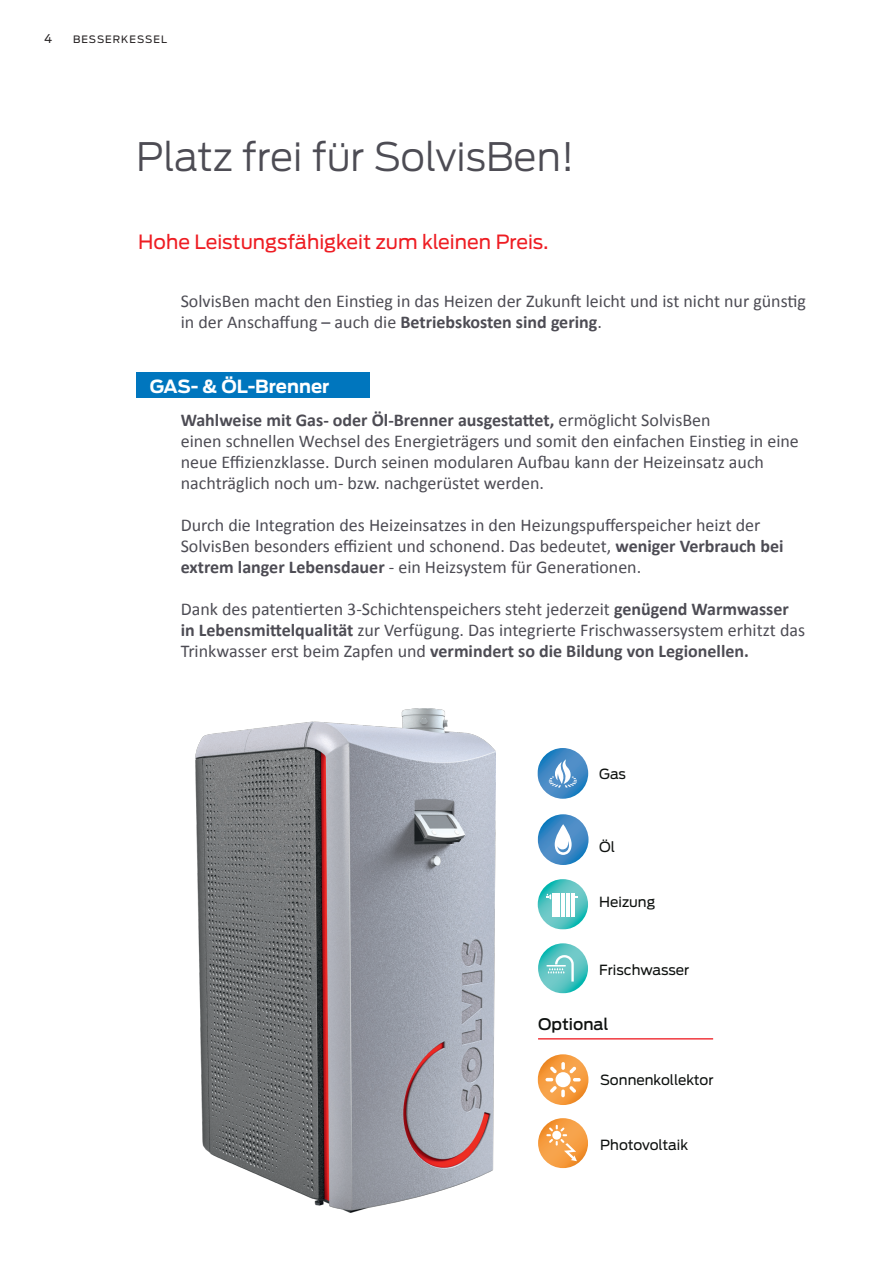
<style>
.page{position:relative;width:893px;height:1263px;background:#fff}
.page>*{position:absolute;margin:0;border:0;box-sizing:border-box;transform-origin:0 0}
.t1{font:300 39px "Antenna";color:#4d4c54}
.t2{font:19.5px "Antenna";color:#ee1d23}
.t3{font:18px/21px "Calibri";color:#4d4c54}
.t4{font:700 18px "Antenna";color:#fff}
.t5{font:500 15.9px "Antenna";color:#0e110f}
.t6{font:13.95px "Antenna";color:#0e110f}
.t7{font:12px "Antenna";color:#231f20}
.t8{font:10.2px "Antenna";letter-spacing:.1em;color:#231f20}
.s1{font-weight:700}
</style>
<div class="page">
<img style="left:538px;top:814px;width:50px;height:51px;border-radius:25px">
<svg style="left:555px;top:824px;width:17px;height:31px"></svg>
<img style="left:537px;top:748px;width:51px;height:51px;border-radius:25px">
<svg style="left:549px;top:759px;width:28px;height:28px"></svg>
<img style="left:538px;top:1118px;width:50px;height:50px;border-radius:25px">
<svg style="left:546px;top:1125px;width:31px;height:36px"></svg>
<img style="left:538px;top:1054px;width:50px;height:51px;border-radius:25px">
<svg style="left:545px;top:1062px;width:36px;height:35px"></svg>
<div style="left:556px;top:1072px;width:15px;height:15px;background:#fff;border-radius:50%"></div>
<hr style="left:538px;top:1039px;width:175px;height:1px;background:#f6898c">
<hr style="left:538px;top:1038px;width:175px;height:1px;background:#ee1e24">
<img style="left:196px;top:709px;width:299px;height:503px">
<img style="left:538px;top:943px;width:50px;height:50px;border-radius:25px">
<svg style="left:546px;top:955px;width:28px;height:26px"></svg>
<img style="left:538px;top:879px;width:50px;height:50px;border-radius:25px">
<hr style="left:552px;top:893px;width:3px;height:24px;background:#fff">
<svg style="left:546px;top:894px;width:5px;height:5px"></svg>
<hr style="left:571px;top:893px;width:4px;height:24px;background:#fff">
<hr style="left:566px;top:893px;width:4px;height:24px;background:#fff">
<hr style="left:561px;top:893px;width:4px;height:24px;background:#fff">
<hr style="left:556px;top:893px;width:4px;height:24px;background:#fff">
<div style="left:136px;top:372px;width:234px;height:26px;background:#0076be"></div>
<p class="t7" style="left:44px;top:31px;width:10px">4</p>
<p class="t8" style="left:73px;top:33px;width:95px">BESSERKESSEL</p>
<h1 class="t1" style="left:136px;top:133px;width:440px">Platz frei für SolvisBen!</h1>
<p class="t2" style="left:138px;top:230px;width:412px">Hohe Leistungsfähigkeit zum kleinen Preis.</p>
<p class="t3" style="left:181px;top:290px;width:627px">SolvisBen macht den Einstieg in das Heizen der Zukunft leicht und ist nicht nur günstig in der Anschaffung – auch die <span class="s1">Betriebskosten sind gering</span>.</p>
<p class="t4" style="left:150px;top:376px;width:181px">GAS- &amp; ÖL-Brenner</p>
<p class="t3" style="left:181px;top:410px;width:620px"><span class="s1">Wahlweise mit Gas- oder Öl-Brenner ausgestattet,</span> ermöglicht SolvisBen<br>einen schnellen Wechsel des Energieträgers und somit den einfachen Einstieg in eine neue Effizienzklasse. Durch seinen modularen Aufbau kann der Heizeinsatz auch nachträglich noch um- bzw. nachgerüstet werden.</p>
<p class="t3" style="left:181px;top:515px;width:604px">Durch die Integration des Heizeinsatzes in den Heizungspufferspeicher heizt der<br>SolvisBen besonders effizient und schonend. Das bedeutet, <span class="s1">weniger Verbrauch bei extrem langer Lebensdauer</span> - ein Heizsystem für Generationen.</p>
<p class="t3" style="left:181px;top:599px;width:626px">Dank des patentierten 3-Schichtenspeichers steht jederzeit <span class="s1">genügend Warmwasser in Lebensmittelqualität</span> zur Verfügung. Das integrierte Frischwassersystem erhitzt das<br>Trinkwasser erst beim Zapfen und <span class="s1">vermindert so die Bildung von Legionellen.</span></p>
<p class="t6" style="left:599px;top:765px;width:28px">Gas</p>
<p class="t6" style="left:599px;top:838px;width:17px">Öl</p>
<p class="t6" style="left:599px;top:894px;width:57px">Heizung</p>
<p class="t6" style="left:599px;top:961px;width:92px">Frischwasser</p>
<p class="t5" style="left:538px;top:1014px;width:72px">Optional</p>
<p class="t6" style="left:600px;top:1072px;width:115px">Sonnenkollektor</p>
<p class="t6" style="left:600px;top:1136px;width:89px">Photovoltaik</p>
</div>
